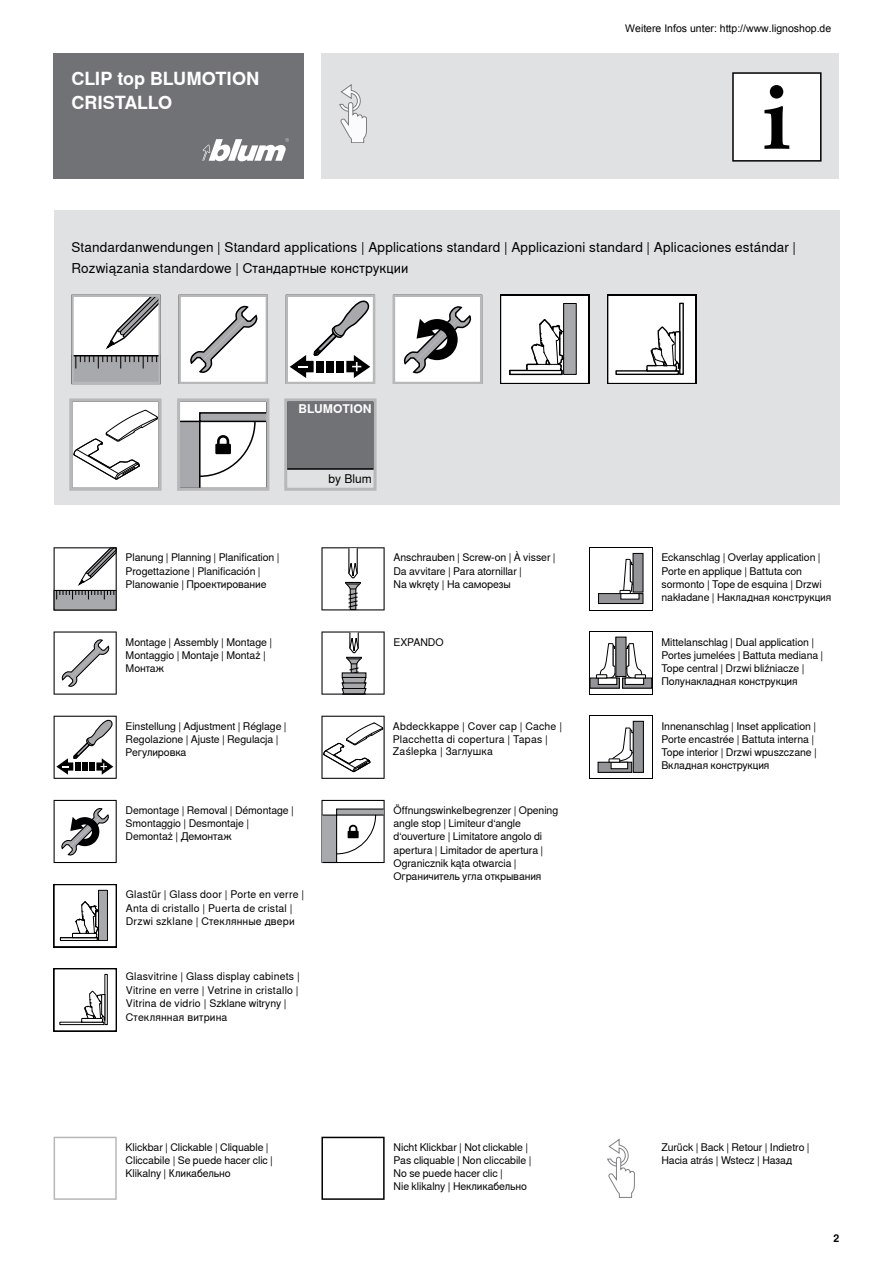
<style>
.page{position:relative;width:893px;height:1263px;background:#fff}
.page>*{position:absolute;margin:0;border:0;box-sizing:border-box;transform-origin:0 0}
.t1{font:700 18px/24px "Nimbus Sans Global";color:#fff}
.t2{font:13.5px/21px "Nimbus Sans Global";letter-spacing:.01em;color:#000}
.t3{font:700 12px "Nimbus Sans Global";color:#fff}
.t4{font:12px "Nimbus Sans Global";color:#000}
.t5{font:10.5px/13.2px "Nimbus Sans Global";letter-spacing:-.005em;color:#000}
.t6{font:10.5px/13.5px "Nimbus Sans Global";letter-spacing:.02em;color:#000}
.t7{font:10.5px "Arial";color:#000}
.t8{font:700 10.5px "Nimbus Sans Global";color:#000}
</style>
<div class="page">
<div style="left:54px;top:54px;width:250px;height:125px;background:#717275"></div>
<div style="left:321px;top:54px;width:518px;height:125px;background:#e0e1e2"></div>
<svg style="left:202px;top:138px;width:87px;height:23px"></svg>
<svg style="left:607px;top:1139px;width:28px;height:58px"></svg>
<svg style="left:321px;top:1137px;width:64px;height:63px"></svg>
<svg style="left:54px;top:1137px;width:63px;height:63px"></svg>
<svg style="left:54px;top:800px;width:63px;height:63px"></svg>
<svg style="left:54px;top:716px;width:63px;height:63px"></svg>
<svg style="left:54px;top:631px;width:63px;height:64px"></svg>
<svg style="left:54px;top:547px;width:63px;height:63px"></svg>
<div style="left:54px;top:210px;width:785px;height:295px;background:#e0e1e2"></div>
<svg style="left:396px;top:298px;width:83px;height:83px;background:#cccccd"></svg>
<div style="left:393px;top:295px;width:89px;height:89px;border:2px solid #b6b8ba"></div>
<svg style="left:289px;top:298px;width:83px;height:83px;background:#d1d1d1"></svg>
<div style="left:286px;top:295px;width:89px;height:89px;border:2px solid #b6b8ba"></div>
<svg style="left:182px;top:298px;width:83px;height:83px;background:#e9e9e9"></svg>
<div style="left:179px;top:295px;width:89px;height:89px;border:2px solid #b6b8ba"></div>
<svg style="left:74px;top:298px;width:84px;height:83px;background:#cdcecf"></svg>
<div style="left:71px;top:295px;width:90px;height:89px;border:2px solid #b6b8ba"></div>
<svg style="left:732px;top:72px;width:89px;height:90px;background:#d9d9d9"></svg>
<svg style="left:339px;top:84px;width:28px;height:59px"></svg>
<svg style="left:321px;top:547px;width:64px;height:63px"></svg>
<svg style="left:321px;top:631px;width:64px;height:64px"></svg>
<svg style="left:589px;top:547px;width:63px;height:63px"></svg>
<div style="left:590px;top:548px;width:61px;height:61px;background:#fff"></div>
<div style="left:598px;top:594px;width:45px;height:9px;background:#939598"></div>
<div style="left:598px;top:593px;width:45px;height:11px;border:1px solid #000"></div>
<svg style="left:620px;top:559px;width:14px;height:35px"></svg>
<div style="left:621px;top:594px;width:18px;height:5px;background:#fff"></div>
<div style="left:621px;top:593px;width:18px;height:6px;border:1px solid #000"></div>
<div style="left:633px;top:553px;width:10px;height:39px;background:#939598"></div>
<svg style="left:589px;top:631px;width:63px;height:64px"></svg>
<svg style="left:590px;top:632px;width:61px;height:62px"></svg>
<svg style="left:624px;top:680px;width:26px;height:6px"></svg>
<div style="left:622px;top:678px;width:30px;height:10px;border:1px solid #000"></div>
<div style="left:625px;top:678px;width:19px;height:6px;background:#fff"></div>
<div style="left:625px;top:678px;width:19px;height:7px;border:1px solid #000"></div>
<svg style="left:625px;top:643px;width:21px;height:36px"></svg>
<svg style="left:592px;top:680px;width:26px;height:6px"></svg>
<div style="left:598px;top:678px;width:19px;height:6px;background:#fff"></div>
<div style="left:598px;top:678px;width:19px;height:7px;border:1px solid #000"></div>
<svg style="left:596px;top:643px;width:20px;height:36px"></svg>
<div style="left:616px;top:637px;width:10px;height:39px;background:#939598"></div>
<svg style="left:589px;top:716px;width:63px;height:63px"></svg>
<div style="left:590px;top:717px;width:61px;height:61px;background:#fff"></div>
<svg style="left:600px;top:764px;width:30px;height:6px"></svg>
<div style="left:598px;top:762px;width:34px;height:10px;border:1px solid #000"></div>
<div style="left:633px;top:721px;width:10px;height:51px;background:#939598"></div>
<div style="left:633px;top:721px;width:11px;height:51px;border:1px solid #000"></div>
<div style="left:611px;top:762px;width:17px;height:7px;background:#fff"></div>
<div style="left:611px;top:762px;width:17px;height:7px;border:1px solid #000"></div>
<svg style="left:609px;top:728px;width:25px;height:34px"></svg>
<svg style="left:321px;top:800px;width:64px;height:63px"></svg>
<svg style="left:321px;top:716px;width:64px;height:63px"></svg>
<svg style="left:73px;top:402px;width:85px;height:85px;background:#ebebeb"></svg>
<div style="left:69px;top:398px;width:93px;height:93px;border:3px solid #b6b8ba"></div>
<svg style="left:181px;top:402px;width:84px;height:85px;background:#d2d3d4"></svg>
<div style="left:177px;top:398px;width:92px;height:93px;border:3px solid #b6b8ba"></div>
<div style="left:288px;top:402px;width:85px;height:66px;background:#717275"></div>
<hr style="left:286px;top:468px;width:88px;height:2px;background:#000">
<div style="left:284px;top:398px;width:93px;height:93px;border:3px solid #b6b8ba"></div>
<div style="left:99px;top:890px;width:8px;height:50px;background:#a7a9ac"></div>
<div style="left:98px;top:890px;width:10px;height:51px;border:1px solid #000"></div>
<hr style="left:60px;top:940px;width:37px;height:1px;background:#000">
<hr style="left:60px;top:937px;width:37px;height:1px;background:#000">
<svg style="left:71px;top:889px;width:28px;height:52px"></svg>
<div style="left:54px;top:884px;width:63px;height:63px;border:1px solid #000"></div>
<div style="left:59px;top:1022px;width:45px;height:3px;border:1px solid #000"></div>
<div style="left:104px;top:974px;width:4px;height:51px;border:1px solid #000"></div>
<svg style="left:81px;top:989px;width:25px;height:37px"></svg>
<div style="left:54px;top:968px;width:63px;height:63px;border:1px solid #000"></div>
<div style="left:501px;top:296px;width:87px;height:87px;background:#fff"></div>
<div style="left:564px;top:303px;width:12px;height:71px;background:#a7a9ac"></div>
<div style="left:563px;top:303px;width:14px;height:72px;border:1px solid #000"></div>
<hr style="left:510px;top:374px;width:52px;height:1px;background:#000">
<hr style="left:510px;top:370px;width:52px;height:1px;background:#000">
<svg style="left:525px;top:303px;width:39px;height:73px"></svg>
<div style="left:500px;top:295px;width:89px;height:89px;border:1px solid #000"></div>
<div style="left:609px;top:296px;width:86px;height:87px;background:#fff"></div>
<div style="left:615px;top:370px;width:64px;height:5px;border:1px solid #000"></div>
<div style="left:679px;top:303px;width:5px;height:72px;border:1px solid #000"></div>
<svg style="left:646px;top:324px;width:35px;height:51px"></svg>
<div style="left:607px;top:295px;width:89px;height:89px;border:1px solid #000"></div>
<h1 class="t1" style="left:71px;top:66px;width:190px">CLIP top BLUMOTION<br>CRISTALLO</h1>
<p class="t7" style="left:625px;top:21px;width:208px">Weitere Infos unter: http://www.lignoshop.de</p>
<p class="t2" style="left:71px;top:237px;width:726px">Standardanwendungen | Standard applications | Applications standard | Applicazioni standard | Aplicaciones estándar |<br>Rozwiązania standardowe | Стандартные конструкции</p>
<p class="t3" style="left:298px;top:402px;width:75px">BLUMOTION</p>
<p class="t4" style="left:328px;top:472px;width:45px">by Blum</p>
<p class="t5" style="left:126px;top:551px;width:155px">Planung | Planning | Planification |<br>Progettazione | Planificación |<br>Planowanie | Проектирование</p>
<p class="t5" style="left:394px;top:551px;width:164px">Anschrauben | Screw-on | À visser |<br>Da avvitare | Para atornillar |<br>Na wkręty | На саморезы</p>
<p class="t5" style="left:126px;top:635px;width:148px">Montage | Assembly | Montage |<br>Montaggio | Montaje | Montaż |<br>Монтаж</p>
<p class="t5" style="left:126px;top:719px;width:163px">Einstellung | Adjustment | Réglage |<br>Regolazione | Ajuste | Regulacja |<br>Регулировка</p>
<p class="t5" style="left:126px;top:804px;width:170px">Demontage | Removal | Démontage |<br>Smontaggio | Desmontaje |<br>Demontaż | Демонтаж</p>
<p class="t6" style="left:126px;top:888px;width:180px">Glastür | Glass door | Porte en verre |<br>Anta di cristallo | Puerta de cristal |<br>Drzwi szklane | Стеклянные двери</p>
<p class="t6" style="left:126px;top:970px;width:175px">Glasvitrine | Glass display cabinets | Vitrine en verre | Vetrine in cristallo | Vitrina de vidrio | Szklane witryny | Стеклянная витрина</p>
<p class="t5" style="left:126px;top:1140px;width:149px">Klickbar | Clickable | Cliquable |<br>Cliccabile | Se puede hacer clic |<br>Klikalny | Кликабельно</p>
<p class="t5" style="left:394px;top:635px;width:51px">EXPANDO</p>
<p class="t6" style="left:393px;top:721px;width:171px;line-height:12px">Abdeckkappe | Cover cap | Cache |<br>Placchetta di copertura | Tapas |<br>Zaślepka | Заглушка</p>
<p class="t5" style="left:394px;top:804px;width:166px">Öffnungswinkelbegrenzer | Opening angle stop | Limiteur d‘angle d‘ouverture | Limitatore angolo di apertura | Limitador de apertura |<br>Ogranicznik kąta otwarcia |<br>Ограничитель угла открывания</p>
<p class="t5" style="left:394px;top:1140px;width:139px">Nicht Klickbar | Not clickable |<br>Pas cliquable | Non cliccabile |<br>No se puede hacer clic |<br>Nie klikalny | Некликабельно</p>
<p class="t5" style="left:661px;top:551px;width:171px">Eckanschlag | Overlay application | Porte en applique | Battuta con sormonto | Tope de esquina | Drzwi nakładane | Накладная конструкция</p>
<p class="t5" style="left:661px;top:635px;width:163px">Mittelanschlag | Dual application | Portes jumelées | Battuta mediana | Tope central | Drzwi bliźniacze | Полунакладная конструкция</p>
<p class="t5" style="left:661px;top:719px;width:157px">Innenanschlag | Inset application |<br>Porte encastrée | Battuta interna |<br>Tope interior | Drzwi wpuszczane |<br>Вкладная конструкция</p>
<p class="t5" style="left:661px;top:1140px;width:150px">Zurück | Back | Retour | Indietro |<br>Hacia atrás | Wstecz | Назад</p>
<p class="t8" style="left:833px;top:1232px;width:7px">2</p>
</div>
